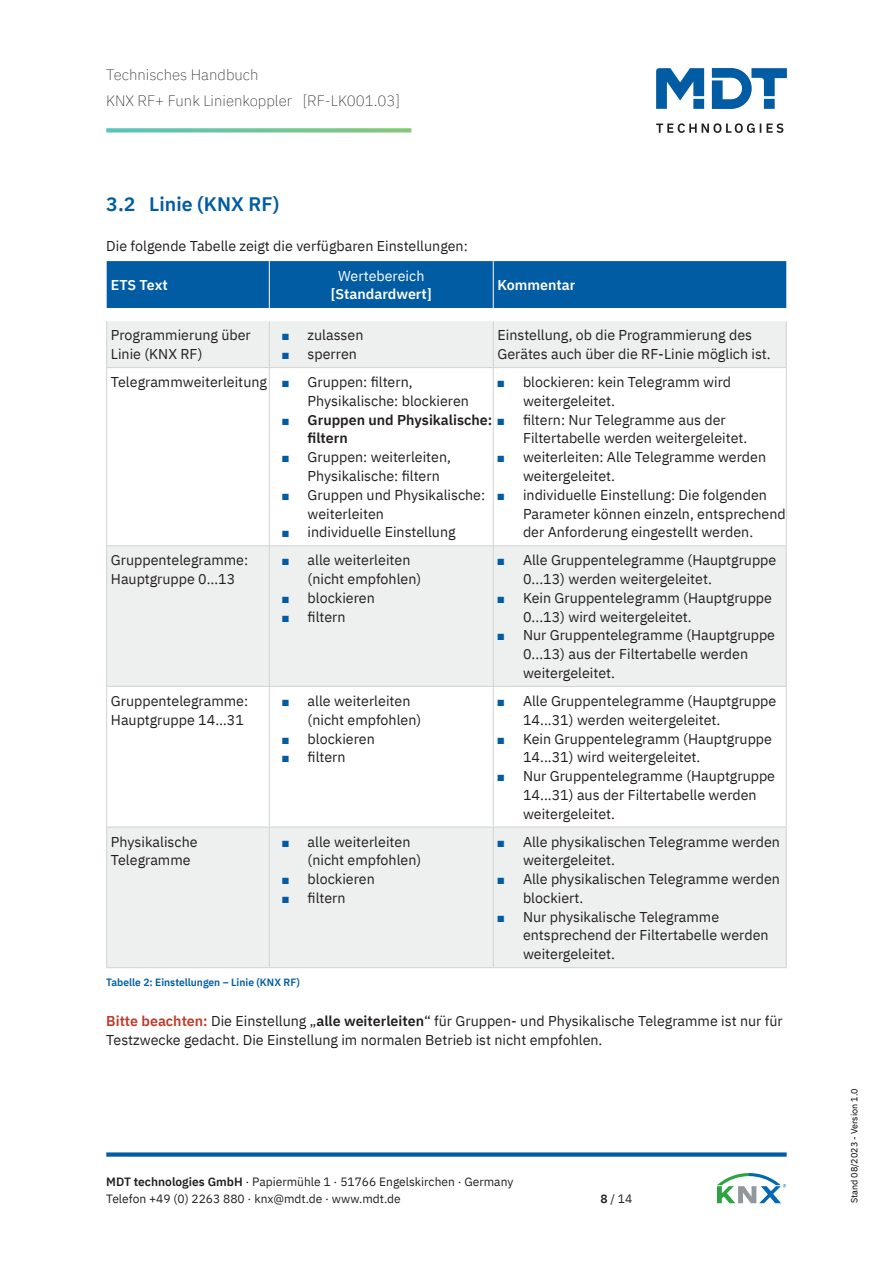
<style>
.page{position:relative;width:893px;height:1263px;background:#fff}
.page>*{position:absolute;margin:0;border:0;box-sizing:border-box;transform-origin:0 0}
.Überschrift_1_1_Umbruch{font:600 19.5px "IBM Plex Sans";color:#015ca3}
.t1{font:200 15px/26.5px "IBM Plex Sans";color:#231f20}
.Text_3Punkt{font:14.25px/18.8px "IBM Plex Sans";color:#231f20}
.Text_linksbündig_3Punkt{font:14.25px/18.8px "IBM Plex Sans";color:#231f20}
.Text_linksbündig_1Punkt{font:14.25px/18.8px "IBM Plex Sans";color:#231f20}
.t2{font:600 14.25px/18.8px "IBM Plex Sans";color:#231f20}
.Text_1Punkt{font:14.25px "IBM Plex Sans";color:#231f20}
.Titel{font:600 14.25px/18.8px "IBM Plex Sans";color:#fff;text-align:center}
.t3{font:12px/17.9px "IBM Plex Sans";color:#231f20}
.t4{font:600 10.5px "IBM Plex Sans";color:#015ca3}
.t5{font:9px "IBM Plex Sans";color:#000}
.s1{font-weight:400}
.s2{color:#015ca3}
.s3{font-weight:600;color:#bc3d29}
.s4{font-weight:600}
</style>
<div class="page">
<svg style="left:656px;top:68px;width:131px;height:41px"></svg>
<svg style="left:656px;top:123px;width:127px;height:10px"></svg>
<svg style="left:717px;top:1173px;width:69px;height:30px"></svg>
<div style="left:106px;top:1152px;width:681px;height:5px;background:#015ca3"></div>
<svg style="left:106px;top:128px;width:305px;height:4px"></svg>
<svg style="left:107px;top:321px;width:679px;height:646px;fill:#eeefef"></svg>
<hr style="left:106px;top:321px;width:1px;height:46px;background:#d1d2d4">
<hr style="left:269px;top:321px;width:1px;height:46px;background:#d1d2d4">
<hr style="left:493px;top:321px;width:1px;height:46px;background:#d1d2d4">
<hr style="left:786px;top:321px;width:1px;height:46px;background:#d1d2d4">
<hr style="left:106px;top:367px;width:163px;height:1px;background:#d1d2d4">
<hr style="left:106px;top:368px;width:1px;height:177px;background:#d1d2d4">
<hr style="left:269px;top:367px;width:224px;height:1px;background:#d1d2d4">
<hr style="left:269px;top:368px;width:1px;height:177px;background:#d1d2d4">
<hr style="left:493px;top:367px;width:294px;height:1px;background:#d1d2d4">
<hr style="left:493px;top:368px;width:1px;height:177px;background:#d1d2d4">
<hr style="left:786px;top:368px;width:1px;height:177px;background:#d1d2d4">
<hr style="left:106px;top:545px;width:163px;height:1px;background:#d1d2d4">
<hr style="left:106px;top:546px;width:1px;height:140px;background:#d1d2d4">
<hr style="left:269px;top:545px;width:224px;height:1px;background:#d1d2d4">
<hr style="left:269px;top:546px;width:1px;height:140px;background:#d1d2d4">
<hr style="left:493px;top:545px;width:294px;height:1px;background:#d1d2d4">
<hr style="left:493px;top:546px;width:1px;height:140px;background:#d1d2d4">
<hr style="left:786px;top:546px;width:1px;height:140px;background:#d1d2d4">
<hr style="left:106px;top:686px;width:163px;height:1px;background:#d1d2d4">
<hr style="left:106px;top:687px;width:1px;height:140px;background:#d1d2d4">
<hr style="left:269px;top:686px;width:224px;height:1px;background:#d1d2d4">
<hr style="left:269px;top:687px;width:1px;height:140px;background:#d1d2d4">
<hr style="left:493px;top:687px;width:1px;height:140px;background:#d1d2d4">
<hr style="left:106px;top:827px;width:1px;height:140px;background:#d1d2d4">
<hr style="left:269px;top:827px;width:224px;height:1px;background:#d1d2d4">
<hr style="left:269px;top:827px;width:1px;height:140px;background:#d1d2d4">
<hr style="left:493px;top:827px;width:1px;height:140px;background:#d1d2d4">
<hr style="left:269px;top:967px;width:224px;height:1px;background:#d1d2d4">
<div style="left:107px;top:261px;width:680px;height:47px;background:#015ca3"></div>
<hr style="left:269px;top:261px;width:1px;height:47px;background:#fff">
<hr style="left:493px;top:261px;width:1px;height:47px;background:#fff">
<hr style="left:493px;top:686px;width:294px;height:1px;background:#d1d2d4">
<hr style="left:786px;top:687px;width:1px;height:140px;background:#d1d2d4">
<hr style="left:106px;top:827px;width:163px;height:1px;background:#d1d2d4">
<hr style="left:493px;top:827px;width:294px;height:1px;background:#d1d2d4">
<hr style="left:786px;top:827px;width:1px;height:140px;background:#d1d2d4">
<hr style="left:106px;top:967px;width:163px;height:1px;background:#d1d2d4">
<hr style="left:493px;top:967px;width:294px;height:1px;background:#d1d2d4">
<p class="t1" style="left:106px;top:60px;width:295px">Technisches Handbuch<br>KNX RF+ Funk Linienkoppler [RF-LK001.03]</p>
<p class="Überschrift_1_1_Umbruch" style="left:106px;top:189px;width:175px">3.2 Linie (KNX RF)</p>
<p class="Text_1Punkt" style="left:106px;top:235px;width:363px">Die folgende Tabelle zeigt die verfügbaren Einstellungen:</p>
<p class="Titel" style="left:111px;top:274px;width:58px">ETS Text</p>
<p class="Titel" style="left:331px;top:265px;width:102px"><span class="s1">Wertebereich </span>[Standardwert]</p>
<p class="Titel" style="left:497px;top:274px;width:79px">Kommentar</p>
<p class="Text_linksbündig_3Punkt" style="left:111px;top:325px;width:141px">Programmierung über<br>Linie (KNX RF)</p>
<p class="Text_3Punkt" style="left:282px;top:325px;width:83px"><span class="s2">■</span> zulassen</p>
<p class="Text_linksbündig_1Punkt" style="left:497px;top:325px;width:275px">Einstellung, ob die Programmierung des<br>Gerätes auch über die RF-Linie möglich ist.</p>
<p class="Text_3Punkt" style="left:282px;top:343px;width:76px"><span class="s2">■</span> sperren</p>
<p class="Text_linksbündig_3Punkt" style="left:111px;top:372px;width:158px">Telegrammweiterleitung</p>
<p class="Text_3Punkt" style="left:308px;top:372px;width:163px;text-indent:-26px"><span class="s2">■</span> Gruppen: filtern,<br>Physikalische: blockieren</p>
<p class="t2" style="left:308px;top:409px;width:420px;text-indent:-26px"><span class="s2">■</span> Gruppen und Physikalische: <span class="s2">■</span> <span class="s1">filtern: Nur Telegramme aus der </span>filtern</p>
<p class="Text_3Punkt" style="left:308px;top:447px;width:145px;text-indent:-26px"><span class="s2">■</span> Gruppen: weiterleiten,<br>Physikalische: filtern</p>
<p class="Text_3Punkt" style="left:308px;top:484px;width:179px;text-indent:-26px"><span class="s2">■</span> Gruppen und Physikalische: weiterleiten</p>
<p class="Text_3Punkt" style="left:282px;top:522px;width:175px"><span class="s2">■</span> individuelle Einstellung</p>
<p class="Text_3Punkt" style="left:523px;top:372px;width:210px;text-indent:-26px"><span class="s2">■</span> blockieren: kein Telegramm wird weitergeleitet.</p>
<p class="Text_3Punkt" style="left:523px;top:428px;width:226px">Filtertabelle werden weitergeleitet.</p>
<p class="Text_3Punkt" style="left:523px;top:447px;width:245px;text-indent:-26px"><span class="s2">■</span> weiterleiten: Alle Telegramme werden weitergeleitet.</p>
<p class="Text_3Punkt" style="left:523px;top:484px;width:264px;text-indent:-26px"><span class="s2">■</span> individuelle Einstellung: Die folgenden<br>Parameter können einzeln, entsprechend der Anforderung eingestellt werden.</p>
<p class="Text_linksbündig_3Punkt" style="left:111px;top:550px;width:139px">Gruppentelegramme:<br>Hauptgruppe 0…13</p>
<p class="Text_3Punkt" style="left:308px;top:550px;width:115px;text-indent:-26px"><span class="s2">■</span> alle weiterleiten (nicht empfohlen)</p>
<p class="Text_3Punkt" style="left:282px;top:587px;width:94px"><span class="s2">■</span> blockieren</p>
<p class="Text_3Punkt" style="left:282px;top:606px;width:65px"><span class="s2">■</span> filtern</p>
<p class="Text_3Punkt" style="left:523px;top:550px;width:255px;text-indent:-26px"><span class="s2">■</span> Alle Gruppentelegramme (Hauptgruppe<br>0...13) werden weitergeleitet.</p>
<p class="Text_3Punkt" style="left:523px;top:587px;width:251px;text-indent:-26px"><span class="s2">■</span> Kein Gruppentelegramm (Hauptgruppe<br>0...13) wird weitergeleitet.</p>
<p class="Text_3Punkt" style="left:523px;top:625px;width:254px;text-indent:-26px"><span class="s2">■</span> Nur Gruppentelegramme (Hauptgruppe<br>0...13) aus der Filtertabelle werden weitergeleitet.</p>
<p class="Text_linksbündig_3Punkt" style="left:111px;top:690px;width:139px">Gruppentelegramme:<br>Hauptgruppe 14…31</p>
<p class="Text_3Punkt" style="left:308px;top:690px;width:115px;text-indent:-26px"><span class="s2">■</span> alle weiterleiten (nicht empfohlen)</p>
<p class="Text_3Punkt" style="left:282px;top:728px;width:94px"><span class="s2">■</span> blockieren</p>
<p class="Text_3Punkt" style="left:282px;top:747px;width:65px"><span class="s2">■</span> filtern</p>
<p class="Text_3Punkt" style="left:523px;top:690px;width:255px;text-indent:-26px"><span class="s2">■</span> Alle Gruppentelegramme (Hauptgruppe<br>14...31) werden weitergeleitet.</p>
<p class="Text_3Punkt" style="left:523px;top:728px;width:251px;text-indent:-26px"><span class="s2">■</span> Kein Gruppentelegramm (Hauptgruppe<br>14...31) wird weitergeleitet.</p>
<p class="Text_3Punkt" style="left:523px;top:765px;width:254px;text-indent:-26px"><span class="s2">■</span> Nur Gruppentelegramme (Hauptgruppe<br>14...31) aus der Filtertabelle werden weitergeleitet.</p>
<p class="Text_linksbündig_3Punkt" style="left:111px;top:831px;width:88px">Physikalische<br>Telegramme</p>
<p class="Text_3Punkt" style="left:308px;top:831px;width:115px;text-indent:-26px"><span class="s2">■</span> alle weiterleiten (nicht empfohlen)</p>
<p class="Text_3Punkt" style="left:282px;top:868px;width:94px"><span class="s2">■</span> blockieren</p>
<p class="Text_3Punkt" style="left:282px;top:887px;width:65px"><span class="s2">■</span> filtern</p>
<p class="Text_3Punkt" style="left:523px;top:831px;width:258px;text-indent:-26px"><span class="s2">■</span> Alle physikalischen Telegramme werden weitergeleitet.</p>
<p class="Text_3Punkt" style="left:523px;top:868px;width:258px;text-indent:-26px"><span class="s2">■</span> Alle physikalischen Telegramme werden blockiert.</p>
<p class="Text_3Punkt" style="left:523px;top:906px;width:247px;text-indent:-26px"><span class="s2">■</span> Nur physikalische Telegramme entsprechend der Filtertabelle werden weitergeleitet.</p>
<p class="t4" style="left:106px;top:974px;width:195px">Tabelle 2: Einstellungen – Linie (KNX RF)</p>
<p class="Text_3Punkt" style="left:106px;top:1011px;width:678px"><span class="s3">Bitte beachten:</span> Die Einstellung „<span class="s4">alle weiterleiten</span>“ für Gruppen- und Physikalische Telegramme ist nur für<br>Testzwecke gedacht. Die Einstellung im normalen Betrieb ist nicht empfohlen.</p>
<p class="t3" style="left:106px;top:1171px;width:409px"><span class="s4">MDT technologies GmbH</span> · Papiermühle 1 · 51766 Engelskirchen · Germany<br>Telefon +49 (0) 2263 880 · knx@mdt.de · www.mdt.de</p>
<p class="t3" style="left:600px;top:1189px;width:33px"><span class="s4">8</span> / 14</p>
<p class="t5" style="left:847px;top:1203px;width:116px;rotate:-90deg">Stand 08/2023 - Version 1.0</p>
</div>
